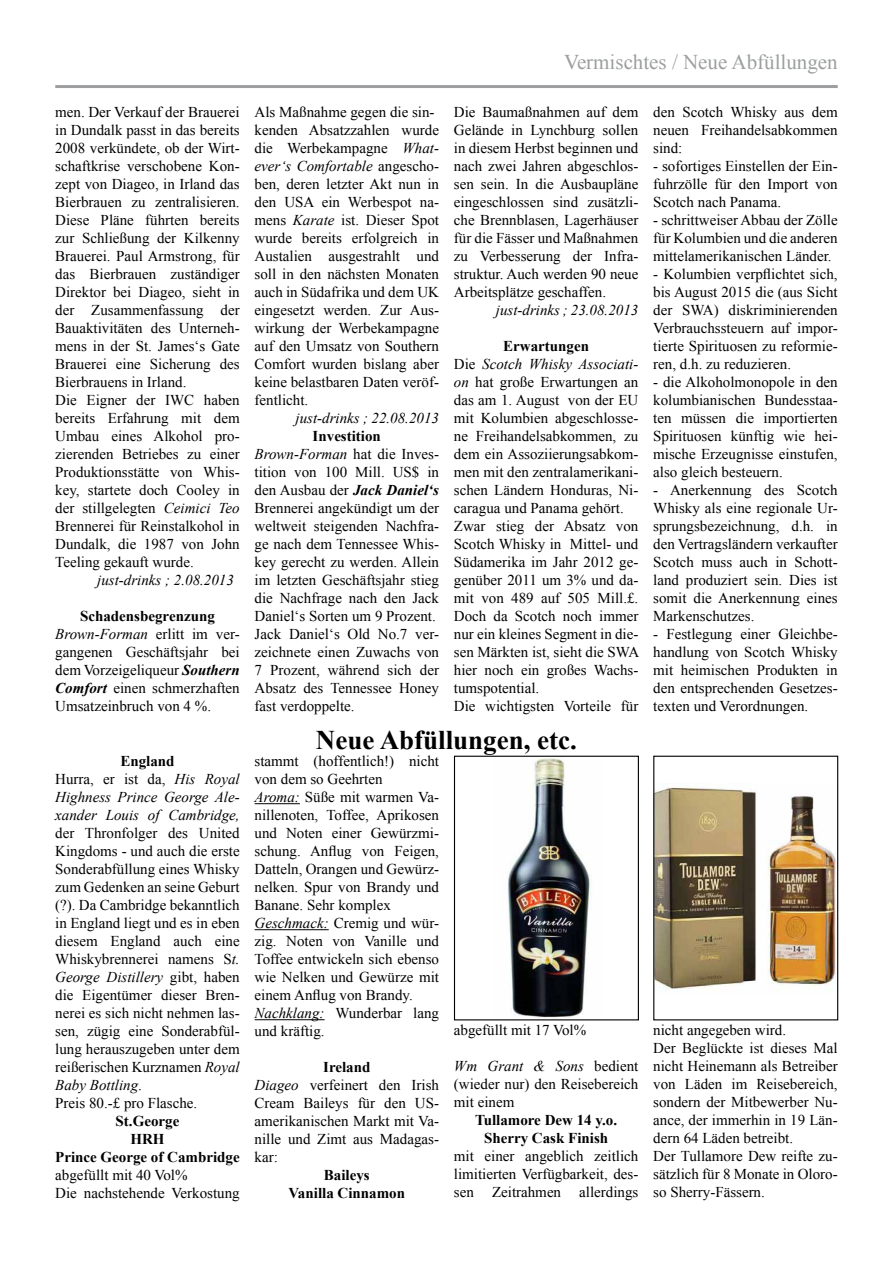
<style>
.page{position:relative;width:893px;height:1263px;background:#fff}
.page>*{position:absolute;margin:0;border:0;box-sizing:border-box;transform-origin:0 0}
.t1{font:700 27px "Times New Roman";color:#000}
.t2{font:21px "Times New Roman";color:#9c9e9f}
.t3{font:15px/18px "Times New Roman";color:#000}
.t4{font:italic 15px/18px "Times New Roman";color:#000;text-align:center}
.t5{font:700 15px/18px "Times New Roman";color:#000;text-align:center}
.s1{font-style:italic}
.s2{font-weight:700}
.s3{font-weight:700;font-style:italic}
.s4{font-weight:700;font-style:normal}
.s5{font-style:normal}
</style>
<div class="page">
<hr style="left:55px;top:85px;width:783px;height:3px;background:#9c9e9f">
<hr style="left:255px;top:803px;width:45px;height:1px;background:#000">
<hr style="left:255px;top:929px;width:74px;height:1px;background:#000">
<hr style="left:255px;top:1019px;width:70px;height:1px;background:#000">
<img style="left:507px;top:758px;width:83px;height:260px">
<div style="left:454px;top:756px;width:185px;height:264px;border:1px solid #000"></div>
<img style="left:655px;top:783px;width:181px;height:208px">
<div style="left:653px;top:756px;width:185px;height:264px;border:1px solid #000"></div>
<p class="t3" style="left:55px;top:102px;width:186px">men. Der Verkauf der Brauerei in Dundalk passt in das bereits<br>2008 verkündete, ob der Wirt&shy;schaftkrise verschobene Kon&shy;zept von Diageo, in Irland das<br>Bierbrauen zu zentralisieren.<br>Diese Pläne führten bereits zur Schließung der Kilkenny<br>Brauerei. Paul Armstrong, für das Bierbrauen zuständiger<br>Direktor bei Diageo, sieht in der Zusammenfassung der<br>Bauaktivitäten des Unterneh&shy;mens in der St. James‘s Gate<br>Brauerei eine Sicherung des<br>Bierbrauens in Irland.<br>Die Eigner der IWC haben bereits Erfahrung mit dem<br>Umbau eines Alkohol pro&shy;zierenden Betriebes zu einer<br>Produktionsstätte von Whis&shy;key, startete doch Cooley in der stillgelegten <span class="s1">Ceimici Teo<br></span>Brennerei für Reinstalkohol in<br>Dundalk, die 1987 von John<br>Teeling gekauft wurde.</p>
<p class="t4" style="left:97px;top:570px;width:138px">just-drinks ; 2.08.2013</p>
<p class="t3" style="left:55px;top:606px;width:186px;text-indent:25px"><span class="s2">Schadensbegrenzung<br></span><span class="s1">Brown-Forman</span> erlitt im ver&shy;gangenen Geschäftsjahr bei dem Vorzeigeliqueur <span class="s3">Southern<br>Comfort</span> einen schmerzhaften<br>Umsatzeinbruch von 4 %.</p>
<p class="t4" style="left:55px;top:751px;width:186px"><span class="s4">England<br></span><span class="s5">Hurra, er ist da,</span> His Royal<br>Highness Prince George Ale&shy;xander Louis of Cambridge,</p>
<p class="t3" style="left:55px;top:823px;width:186px">der Thronfolger des United<br>Kingdoms - und auch die erste<br>Sonderabfüllung eines Whisky zum Gedenken an seine Geburt (?). Da Cambridge bekanntlich in England liegt und es in eben diesem England auch eine<br>Whiskybrennerei namens S<span class="s1">t.<br>George Distillery</span> gibt, haben die Eigentümer dieser Bren&shy;nerei es sich nicht nehmen las&shy;sen, zügig eine Sonderabfül&shy;lung herauszugeben unter dem reißerischen Kurznamen <span class="s1">Royal<br>Baby Bottling</span>.<br>Preis 80.-£ pro Flasche.</p>
<p class="t5" style="left:55px;top:1111px;width:186px">St.George<br>HRH<br>Prince George of Cambridge</p>
<p class="t3" style="left:55px;top:1165px;width:186px">abgefüllt mit 40 Vol%<br>Die nachstehende Verkostung</p>
<p class="t3" style="left:255px;top:102px;width:186px">Als Maßnahme gegen die sin&shy;kenden Absatzzahlen wurde die Werbekampagne <span class="s1">What&shy;ever‘s Comfortable</span> angescho&shy;ben, deren letzter Akt nun in den USA ein Werbespot na&shy;mens <span class="s1">Karate</span> ist. Dieser Spot wurde bereits erfolgreich in<br>Austalien ausgestrahlt und soll in den nächsten Monaten auch in Südafrika und dem UK eingesetzt werden. Zur Aus&shy;wirkung der Werbekampagne auf den Umsatz von Southern<br>Comfort wurden bislang aber keine belastbaren Daten veröf&shy;fentlicht.</p>
<p class="t4" style="left:296px;top:408px;width:145px">just-drinks ; 22.08.2013</p>
<p class="t3" style="left:255px;top:426px;width:186px;text-indent:58px"><span class="s2">Investition<br></span><span class="s1">Brown-Forman</span> hat die Inves&shy;tition von 100 Mill. US$ in den Ausbau der <span class="s3">Jack Daniel‘s<br></span>Brennerei angekündigt um der weltweit steigenden Nachfra&shy;ge nach dem Tennessee Whis&shy;key gerecht zu werden. Allein im letzten Geschäftsjahr stieg die Nachfrage nach den Jack<br>Daniel‘s Sorten um 9 Prozent.<br>Jack Daniel‘s Old No.7 ver&shy;zeichnete einen Zuwachs von<br>7 Prozent, während sich der<br>Absatz des Tennessee Honey fast verdoppelte.</p>
<h2 class="t2" style="left:564px;top:47px;width:275px">Vermischtes / Neue Abfüllungen</h2>
<p class="t3" style="left:454px;top:102px;width:186px;text-align:justify">Die Baumaßnahmen auf dem Gelände in Lynchburg sollen in diesem Herbst beginnen und nach zwei Jahren abgeschlos&shy;sen sein. In die Ausbaupläne eingeschlossen sind zusätzli&shy;che Brennblasen, Lagerhäuser für die Fässer und Maßnahmen zu Verbesserung der Infra&shy;struktur. Auch werden 90 neue Arbeitsplätze geschaffen.</p>
<p class="t4" style="left:496px;top:300px;width:144px">just-drinks ; 23.08.2013</p>
<p class="t3" style="left:454px;top:336px;width:187px;text-indent:49px"><span class="s2">Erwartungen<br></span>Die <span class="s1">Scotch Whisky Associati&shy;on</span> hat große Erwartungen an das am 1. August von der EU mit Kolumbien abgeschlosse&shy;ne Freihandelsabkommen, zu dem ein Assoziierungsabkom&shy;men mit den zentralamerikani&shy;schen Ländern Honduras, Ni&shy;caragua und Panama gehört.<br>Zwar stieg der Absatz von<br>Scotch Whisky in Mittel- und<br>Südamerika im Jahr 2012 ge&shy;genüber 2011 um 3% und da&shy;mit von 489 auf 505 Mill.£.<br>Doch da Scotch noch immer nur ein kleines Segment in die&shy;sen Märkten ist, sieht die SWA hier noch ein großes Wachs&shy;tumspotential.<br>Die wichtigsten Vorteile für</p>
<p class="t3" style="left:653px;top:102px;width:186px;text-align:justify">den Scotch Whisky aus dem neuen Freihandelsabkommen sind:</p>
<p class="t3" style="left:653px;top:156px;width:186px;text-align:justify">- sofortiges Einstellen der Ein&shy;fuhrzölle für den Import von Scotch nach Panama.</p>
<p class="t3" style="left:653px;top:210px;width:186px;text-align:justify">- schrittweiser Abbau der Zölle für Kolumbien und die anderen mittelamerikanischen Länder.</p>
<p class="t3" style="left:653px;top:264px;width:186px;text-align:justify">- Kolumbien verpflichtet sich, bis August 2015 die (aus Sicht der SWA) diskriminierenden Verbrauchssteuern auf impor&shy;tierte Spirituosen zu reformie&shy;ren, d.h. zu reduzieren.</p>
<p class="t3" style="left:653px;top:372px;width:186px;text-align:justify">- die Alkoholmonopole in den kolumbianischen Bundesstaa&shy;ten müssen die importierten Spirituosen künftig wie hei&shy;mische Erzeugnisse einstufen, also gleich besteuern.</p>
<p class="t3" style="left:653px;top:480px;width:186px;text-align:justify">- Anerkennung des Scotch Whisky als eine regionale Ur&shy;sprungsbezeichnung, d.h. in den Vertragsländern verkaufter Scotch muss auch in Schott&shy;land produziert sein. Dies ist somit die Anerkennung eines Markenschutzes.</p>
<p class="t3" style="left:653px;top:624px;width:186px;text-align:justify">- Festlegung einer Gleichbe&shy;handlung von Scotch Whisky mit heimischen Produkten in den entsprechenden Gesetzes&shy;texten und Verordnungen.</p>
<h1 class="t1" style="left:316px;top:721px;width:263px">Neue Abfüllungen, etc.</h1>
<p class="t3" style="left:255px;top:752px;width:186px">stammt (hoffentlich!) nicht von dem so Geehrten<br><span class="s1">Aroma:</span> Süße mit warmen Va&shy;nillenoten, Toffee, Aprikosen und Noten einer Gewürzmi&shy;schung. Anflug von Feigen,<br>Datteln, Orangen und Gewürz&shy;nelken. Spur von Brandy und<br>Banane. Sehr komplex<br><span class="s1">Geschmack:</span> Cremig und wür&shy;zig. Noten von Vanille und<br>Toffee entwickeln sich ebenso wie Nelken und Gewürze mit einem Anflug von Brandy.<br><span class="s1">Nachklang:</span> Wunderbar lang und kräftig.</p>
<p class="t3" style="left:255px;top:1058px;width:186px;text-indent:69px"><span class="s2">Ireland<br></span><span class="s1">Diageo</span> verfeinert den Irish<br>Cream Baileys für den US&shy;amerikanischen Markt mit Va&shy;nille und Zimt aus Madagas&shy;kar:</p>
<p class="t5" style="left:289px;top:1166px;width:118px">Baileys<br>Vanilla Cinnamon</p>
<p class="t3" style="left:454px;top:1021px;width:134px">abgefüllt mit 17 Vol%</p>
<p class="t3" style="left:454px;top:1057px;width:186px;text-align:justify"><span class="s1">Wm Grant &amp; Sons</span> bedient (wieder nur) den Reisebereich mit einem</p>
<p class="t5" style="left:475px;top:1111px;width:144px">Tullamore Dew 14 y.o.<br>Sherry Cask Finish</p>
<p class="t3" style="left:454px;top:1147px;width:186px;text-align:justify">mit einer angeblich zeitlich limitierten Verfügbarkeit, des&shy;sen Zeitrahmen allerdings</p>
<p class="t3" style="left:653px;top:1021px;width:186px">nicht angegeben wird.<br>Der Beglückte ist dieses Mal nicht Heinemann als Betreiber von Läden im Reisebereich, sondern der Mitbewerber Nu&shy;ance, der immerhin in 19 Län&shy;dern 64 Läden betreibt.<br>Der Tullamore Dew reifte zu&shy;sätzlich für 8 Monate in Oloro&shy;so Sherry-Fässern.</p>
</div>
